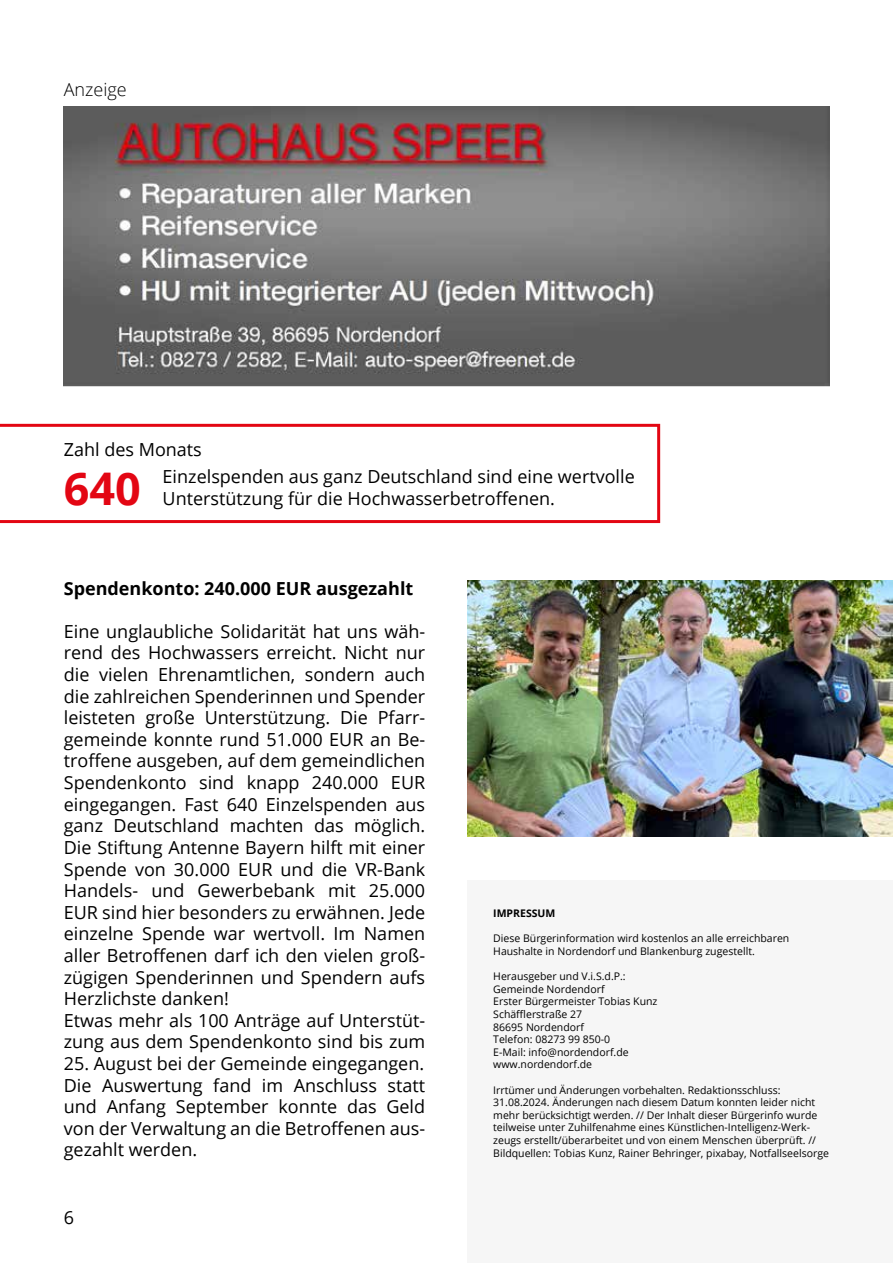
<style>
.page{position:relative;width:893px;height:1263px;background:#fff}
.page>*{position:absolute;margin:0;border:0;box-sizing:border-box;transform-origin:0 0}
.t1{font:700 45px "Open Sans";color:#e30613}
.t2{font:18px/21.6px "Open Sans";color:#000}
.t3{font:700 18px "Open Sans";color:#000}
.t4{font:300 18px "Open Sans";color:#000}
.t5{font:10.5px/12.6px "Open Sans";color:#000}
.t6{font:700 10.5px "Open Sans";color:#000}
</style>
<div class="page">
<div style="left:468px;top:880px;width:425px;height:383px;background:#f6f6f6"></div>
<img style="left:64px;top:106px;width:765px;height:281px">
<img style="left:468px;top:581px;width:425px;height:255px">
<svg style="left:0;top:424px;width:660px;height:99px"></svg>
<p class="t4" style="left:64px;top:77px;width:64px">Anzeige</p>
<p class="t2" style="left:64px;top:438px;width:140px">Zahl des Monats</p>
<h1 class="t1" style="left:64px;top:457px;width:79px">640</h1>
<p class="t2" style="left:163px;top:466px;width:474px">Einzelspenden aus ganz Deutschland sind eine wertvolle<br>Unterstützung für die Hochwasserbetroffenen.</p>
<p class="t3" style="left:64px;top:575px;width:351px">Spendenkonto: 240.000 EUR ausgezahlt</p>
<p class="t2" style="left:64px;top:620px;width:363px">Eine unglaubliche Solidarität hat uns wäh&shy;rend des Hochwassers erreicht. Nicht nur die vielen Ehrenamtlichen, sondern auch die zahlreichen Spenderinnen und Spender leisteten große Unterstützung. Die Pfarr&shy;gemeinde konnte rund 51.000 EUR an Be&shy;troffene ausgeben, auf dem gemeindlichen Spendenkonto sind knapp 240.000 EUR eingegangen. Fast 640 Einzelspenden aus ganz Deutschland machten das möglich.<br>Die Stiftung Antenne Bayern hilft mit einer Spende von 30.000 EUR und die VR-Bank Handels- und Gewerbebank mit 25.000<br>EUR sind hier besonders zu erwähnen. Jede einzelne Spende war wertvoll. Im Namen aller Betroffenen darf ich den vielen groß&shy;zügigen Spenderinnen und Spendern aufs Herzlichste danken!<br>Etwas mehr als 100 Anträge auf Unterstüt&shy;zung aus dem Spendenkonto sind bis zum</p>
<p class="t2" style="left:64px;top:1052px;width:363px;text-align:justify">25. August bei der Gemeinde eingegangen.<br>Die Auswertung fand im Anschluss statt und Anfang September konnte das Geld von der Verwaltung an die Betroffenen aus&shy;gezahlt werden.</p>
<p class="t2" style="left:64px;top:1206px;width:12px">6</p>
<p class="t6" style="left:493px;top:906px;width:64px">IMPRESSUM</p>
<p class="t5" style="left:493px;top:932px;width:298px">Diese Bürgerinformation wird kostenlos an alle erreichbaren<br>Haushalte in Nordendorf und Blankenburg zugestellt.</p>
<p class="t5" style="left:493px;top:970px;width:166px">Herausgeber und V.i.S.d.P.:<br>Gemeinde Nordendorf<br>Erster Bürgermeister Tobias Kunz<br>Schäfflerstraße 27<br>86695 Nordendorf<br>Telefon: 08273 99 850-0<br>E-Mail: info@nordendorf.de www.nordendorf.de</p>
<p class="t5" style="left:493px;top:1083px;width:337px">Irrtümer und Änderungen vorbehalten. Redaktionsschluss:<br>31.08.2024. Änderungen nach diesem Datum konnten leider nicht mehr berücksichtigt werden. // Der Inhalt dieser Bürgerinfo wurde teilweise unter Zuhilfenahme eines Künstlichen-Intelligenz-Werk&shy;zeugs erstellt/überarbeitet und von einem Menschen überprüft. // Bildquellen: Tobias Kunz, Rainer Behringer, pixabay, Notfallseelsorge</p>
</div>
